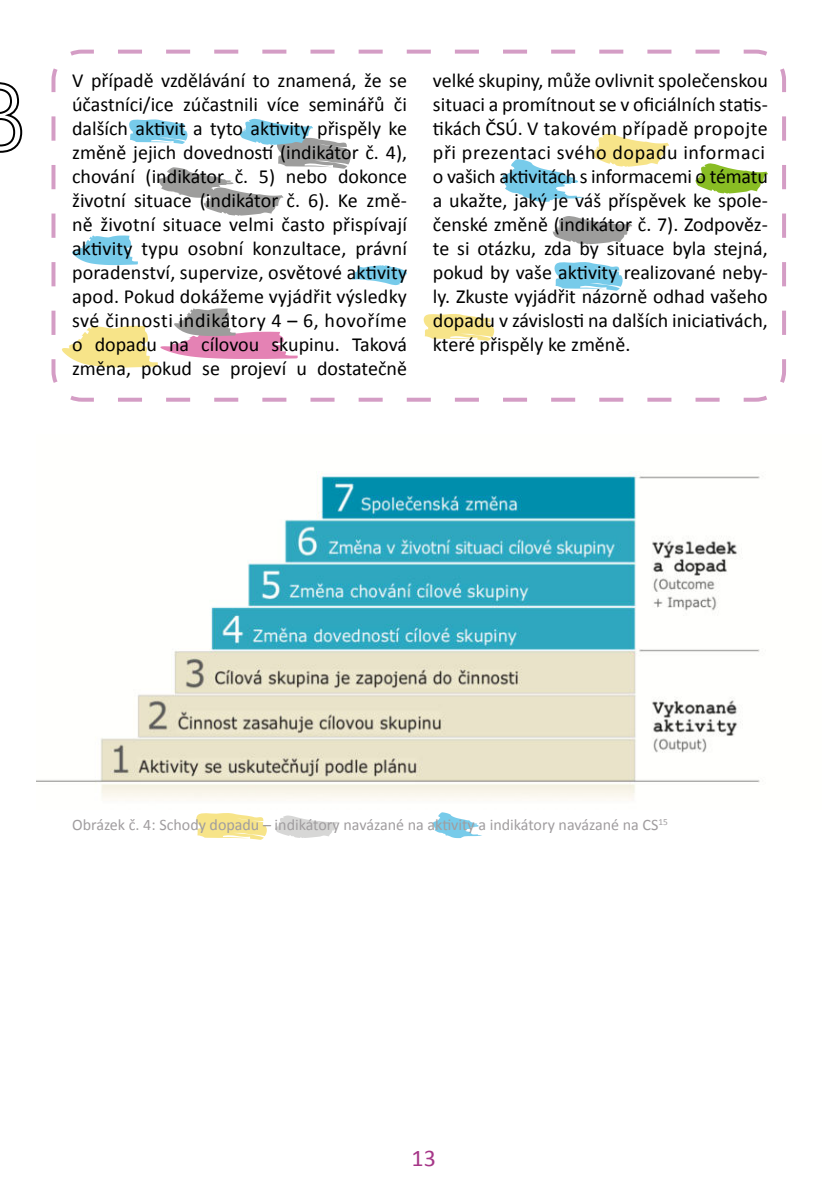
<style>
.page{position:relative;width:840px;height:1191px;background:#fff}
.page>*{position:absolute;margin:0;border:0;box-sizing:border-box;transform-origin:0 0}
.t1{font:24px "Calibri";color:#a63788}
.t2{font:20px/24px "Calibri";color:#000}
.t3{font:16px "Calibri";color:#a09d9f}
</style>
<div class="page">
<svg style="left:51px;top:49px;width:735px;height:353px"></svg>
<img style="left:36px;top:471px;width:724px;height:328px">
<svg style="left:421px;top:313px;width:73px;height:28px"></svg>
<svg style="left:196px;top:813px;width:71px;height:27px"></svg>
<svg style="left:592px;top:133px;width:76px;height:34px"></svg>
<svg style="left:695px;top:163px;width:72px;height:31px"></svg>
<svg style="left:552px;top:216px;width:80px;height:28px"></svg>
<svg style="left:62px;top:308px;width:236px;height:60px"></svg>
<svg style="left:275px;top:815px;width:63px;height:23px"></svg>
<svg style="left:72px;top:235px;width:66px;height:30px"></svg>
<svg style="left:351px;top:265px;width:56px;height:20px"></svg>
<svg style="left:502px;top:159px;width:82px;height:43px"></svg>
<svg style="left:552px;top:261px;width:71px;height:30px"></svg>
<svg style="left:433px;top:812px;width:49px;height:26px"></svg>
<svg style="left:127px;top:119px;width:224px;height:97px"></svg>
<p class="t2" style="left:72px;top:68px;width:336px;text-align:justify">V případě vzdělávání to znamená, že se účastníci/ice zúčastnili více seminářů či dalších aktivit a tyto aktivity přispěly ke změně jejich dovedností (indikátor č. 4), chování (indikátor č. 5) nebo dokonce životní situace (indikátor č. 6). Ke změ&shy;ně životní situace velmi často přispívají aktivity typu osobní konzultace, právní poradenství, supervize, osvětové aktivity apod. Pokud dokážeme vyjádřit výsledky své činnosti indikátory 4 – 6, hovoříme o dopadu na cílovou skupinu. Taková změna, pokud se projeví u dostatečně</p>
<p class="t2" style="left:432px;top:68px;width:336px">velké skupiny, může ovlivnit společenskou situaci a promítnout se v oficiálních statis&shy;tikách ČSÚ. V takovém případě propojte při prezentaci svého dopadu informaci o vašich aktivitách s informacemi o tématu a ukažte, jaký je váš příspěvek ke spole&shy;čenské změně (indikátor č. 7). Zodpověz&shy;te si otázku, zda by situace byla stejná, pokud by vaše aktivity realizované neby&shy;ly. Zkuste vyjádřit názorně odhad vašeho dopadu v závislosti na dalších iniciativách, které přispěly ke změně.</p>
<p class="t3" style="left:72px;top:815px;width:597px">Obrázek č. 4: Schody dopadu – indikátory navázané na aktivity a indikátory navázané na CS<sup>15</sup></p>
<p class="t1" style="left:411px;top:1150px;width:26px">13</p>
</div>
